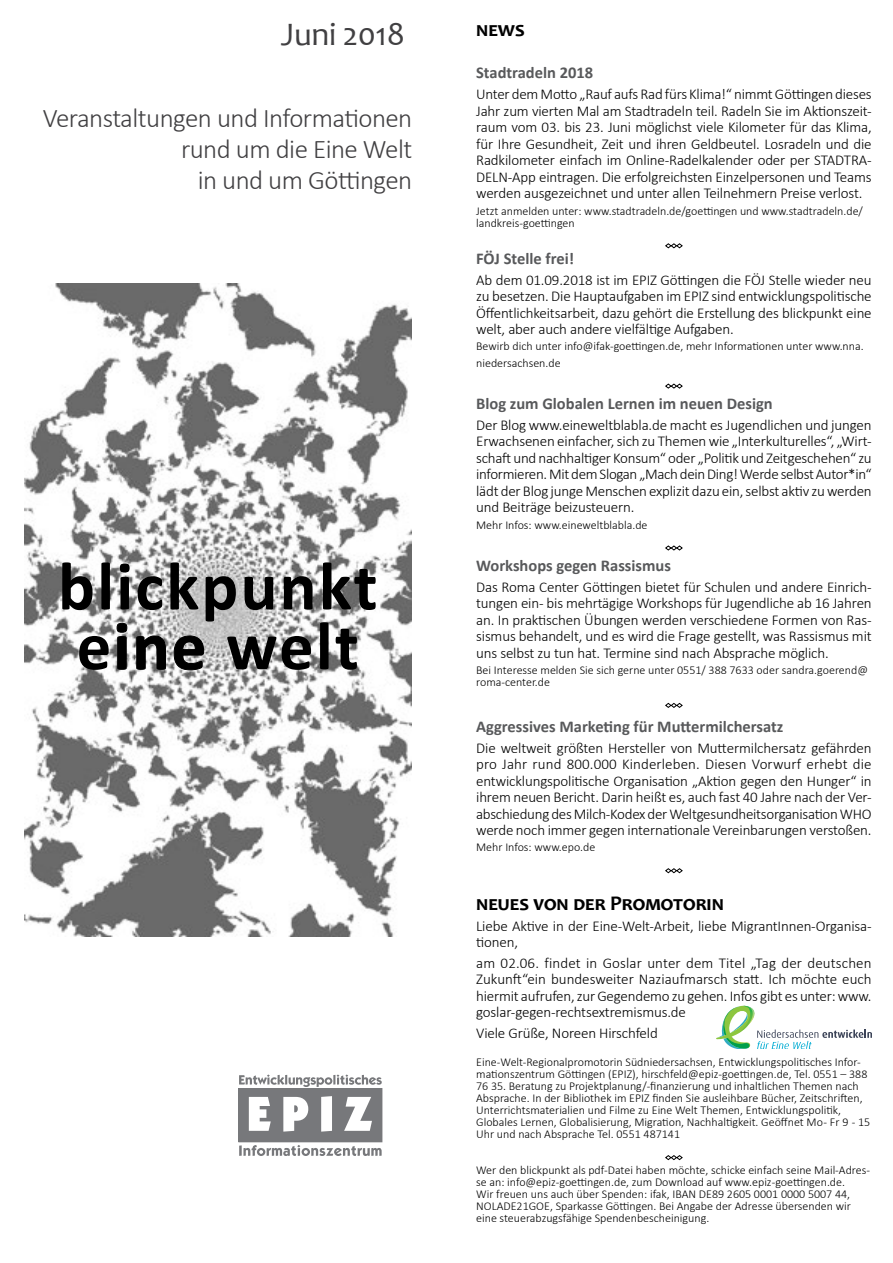
<style>
.page{position:relative;width:893px;height:1263px;background:#fff}
.page>*{position:absolute;margin:0;border:0;box-sizing:border-box;transform-origin:0 0}
.t1{font:700 69px/59.8px "Calibri";letter-spacing:.03em;color:#000}
.t2{font:33px "Candara";letter-spacing:-.01em;color:#414042}
.t3{font:300 27px/31.2px "Calibri";letter-spacing:-.02em;color:#414042;text-align:right}
.t4{font:700 21px "Candara";color:#000}
.t5{font:700 16.5px "Calibri";color:#58595b}
.t6{font:300 15px/16.5px "Calibri";letter-spacing:-.01em;color:#000;text-align:justify}
.t7{font:300 12px/12px "Calibri";color:#000}
</style>
<div class="page">
<img style="left:24px;top:284px;width:387px;height:653px">
<svg style="left:116px;top:623px;width:12px;height:47px"></svg>
<svg style="left:136px;top:635px;width:30px;height:35px"></svg>
<svg style="left:173px;top:635px;width:31px;height:36px"></svg>
<div style="left:239px;top:1088px;width:143px;height:54px;background:#77787b"></div>
<svg style="left:249px;top:1096px;width:123px;height:35px"></svg>
<svg style="left:239px;top:1074px;width:143px;height:13px"></svg>
<svg style="left:239px;top:1145px;width:143px;height:11px"></svg>
<svg style="left:665px;top:243px;width:18px;height:5px"></svg>
<svg style="left:665px;top:384px;width:18px;height:5px"></svg>
<svg style="left:665px;top:545px;width:18px;height:5px"></svg>
<svg style="left:665px;top:703px;width:18px;height:5px"></svg>
<svg style="left:665px;top:868px;width:18px;height:5px"></svg>
<svg style="left:665px;top:1155px;width:18px;height:5px"></svg>
<svg style="left:716px;top:1006px;width:156px;height:43px"></svg>
<h2 class="t2" style="left:281px;top:14px;width:126px">Juni 2018</h2>
<h3 class="t3" style="left:43px;top:102px;width:371px">Veranstaltungen und Informationen rund um die Eine Welt<br>in und um Göttingen</h3>
<h1 class="t1" style="left:58px;top:556px;width:321px">blickpunkt eine welt</h1>
<h3 class="t4" style="left:476px;top:16px;width:50px">news</h3>
<p class="t5" style="left:476px;top:62px;width:119px">Stadtradeln 2018</p>
<p class="t6" style="left:476px;top:86px;width:397px">Unter dem Motto „Rauf aufs Rad fürs Klima!“ nimmt Göttingen dieses Jahr zum vierten Mal am Stadtradeln teil. Radeln Sie im Aktionszeit&shy;raum vom 03. bis 23. Juni möglichst viele Kilometer für das Klima, für Ihre Gesundheit, Zeit und ihren Geldbeutel. Losradeln und die Radkilometer einfach im Online-Radelkalender oder per STADTRA-DELN-App eintragen. Die erfolgreichsten Einzelpersonen und Teams werden ausgezeichnet und unter allen Teilnehmern Preise verlost.</p>
<p class="t7" style="left:476px;top:204px;width:388px">Jetzt anmelden unter: www.stadtradeln.de/goettingen und www.stadtradeln.de/ landkreis-goettingen</p>
<p class="t5" style="left:476px;top:248px;width:100px">FÖJ Stelle frei!</p>
<p class="t6" style="left:476px;top:271px;width:397px">Ab dem 01.09.2018 ist im EPIZ Göttingen die FÖJ Stelle wieder neu zu besetzen. Die Hauptaufgaben im EPIZ sind entwicklungspolitische Öffentlichkeitsarbeit, dazu gehört die Erstellung des blickpunkt eine welt, aber auch andere vielfältige Aufgaben.</p>
<p class="t7" style="left:476px;top:338px;width:389px;line-height:16.5px">Bewirb dich unter info@ifak-goettingen.de, mehr Informationen unter www.nna. niedersachsen.de</p>
<p class="t5" style="left:476px;top:393px;width:298px">Blog zum Globalen Lernen im neuen Design</p>
<p class="t6" style="left:476px;top:417px;width:397px">Der Blog www.eineweltblabla.de macht es Jugendlichen und jungen Erwachsenen einfacher, sich zu Themen wie „Interkulturelles“, „Wirt&shy;schaft und nachhaltiger Konsum“ oder „Politik und Zeitgeschehen“ zu informieren. Mit dem Slogan „Mach dein Ding! Werde selbst Autor*in“ lädt der Blog junge Menschen explizit dazu ein, selbst aktiv zu werden und Beiträge beizusteuern.</p>
<p class="t7" style="left:476px;top:519px;width:173px">Mehr Infos: www.eineweltblabla.de</p>
<p class="t5" style="left:476px;top:555px;width:196px">Workshops gegen Rassismus</p>
<p class="t6" style="left:476px;top:578px;width:397px">Das Roma Center Göttingen bietet für Schulen und andere Einrich&shy;tungen ein- bis mehrtägige Workshops für Jugendliche ab 16 Jahren an. In praktischen Übungen werden verschiedene Formen von Ras&shy;sismus behandelt, und es wird die Frage gestellt, was Rassismus mit uns selbst zu tun hat. Termine sind nach Absprache möglich.</p>
<p class="t7" style="left:476px;top:664px;width:393px">Bei Interesse melden Sie sich gerne unter 0551/ 388 7633 oder sandra.goerend@ roma-center.de</p>
<p class="t5" style="left:476px;top:716px;width:309px">Aggressives Marketing für Muttermilchersatz</p>
<p class="t6" style="left:476px;top:739px;width:397px">Die weltweit größten Hersteller von Muttermilchersatz gefährden pro Jahr rund 800.000 Kinderleben. Diesen Vorwurf erhebt die entwicklungspolitische Organisation „Aktion gegen den Hunger“ in ihrem neuen Bericht. Darin heißt es, auch fast 40 Jahre nach der Ver&shy;abschiedung des Milch-Kodex der Weltgesundheitsorganisation WHO werde noch immer gegen internationale Vereinbarungen verstoßen.</p>
<p class="t7" style="left:476px;top:841px;width:121px">Mehr Infos: www.epo.de</p>
<h3 class="t4" style="left:476px;top:890px;width:249px">neues von der Promotorin</h3>
<p class="t6" style="left:476px;top:917px;width:397px">Liebe Aktive in der Eine-Welt-Arbeit, liebe MigrantInnen-Organisa&shy;tionen,</p>
<p class="t6" style="left:476px;top:954px;width:397px">am 02.06. findet in Goslar unter dem Titel „Tag der deutschen Zukunft“ein bundesweiter Naziaufmarsch statt. Ich möchte euch hiermit aufrufen, zur Gegendemo zu gehen. Infos gibt es unter: www. goslar-gegen-rechtsextremismus.de</p>
<p class="t6" style="left:476px;top:1025px;width:183px">Viele Grüße, Noreen Hirschfeld</p>
<p class="t7" style="left:476px;top:1056px;width:396px">Eine-Welt-Regionalpromotorin Südniedersachsen, Entwicklungspolitisches Infor&shy;mationszentrum Göttingen (EPIZ), hirschfeld@epiz-goettingen.de, Tel. 0551 – 388<br>76 35. Beratung zu Projektplanung/-finanzierung und inhaltlichen Themen nach Absprache. In der Bibliothek im EPIZ finden Sie ausleihbare Bücher, Zeitschriften, Unterrichtsmaterialien und Filme zu Eine Welt Themen, Entwicklungspolitik, Globales Lernen, Globalisierung, Migration, Nachhaltigkeit. Geöffnet Mo - Fr 9 - 15<br>Uhr und nach Absprache Tel. 0551 487141</p>
<p class="t7" style="left:476px;top:1164px;width:395px">Wer den blickpunkt als pdf-Datei haben möchte, schicke einfach seine Mail-Adres&shy;se an: info@epiz-goettingen.de, zum Download auf www.epiz-goettingen.de.<br>Wir freuen uns auch über Spenden: ifak, IBAN DE89 2605 0001 0000 5007 44, NOLADE21GOE, Sparkasse Göttingen. Bei Angabe der Adresse übersenden wir eine steuerabzugsfähige Spendenbescheinigung.</p>
</div>
